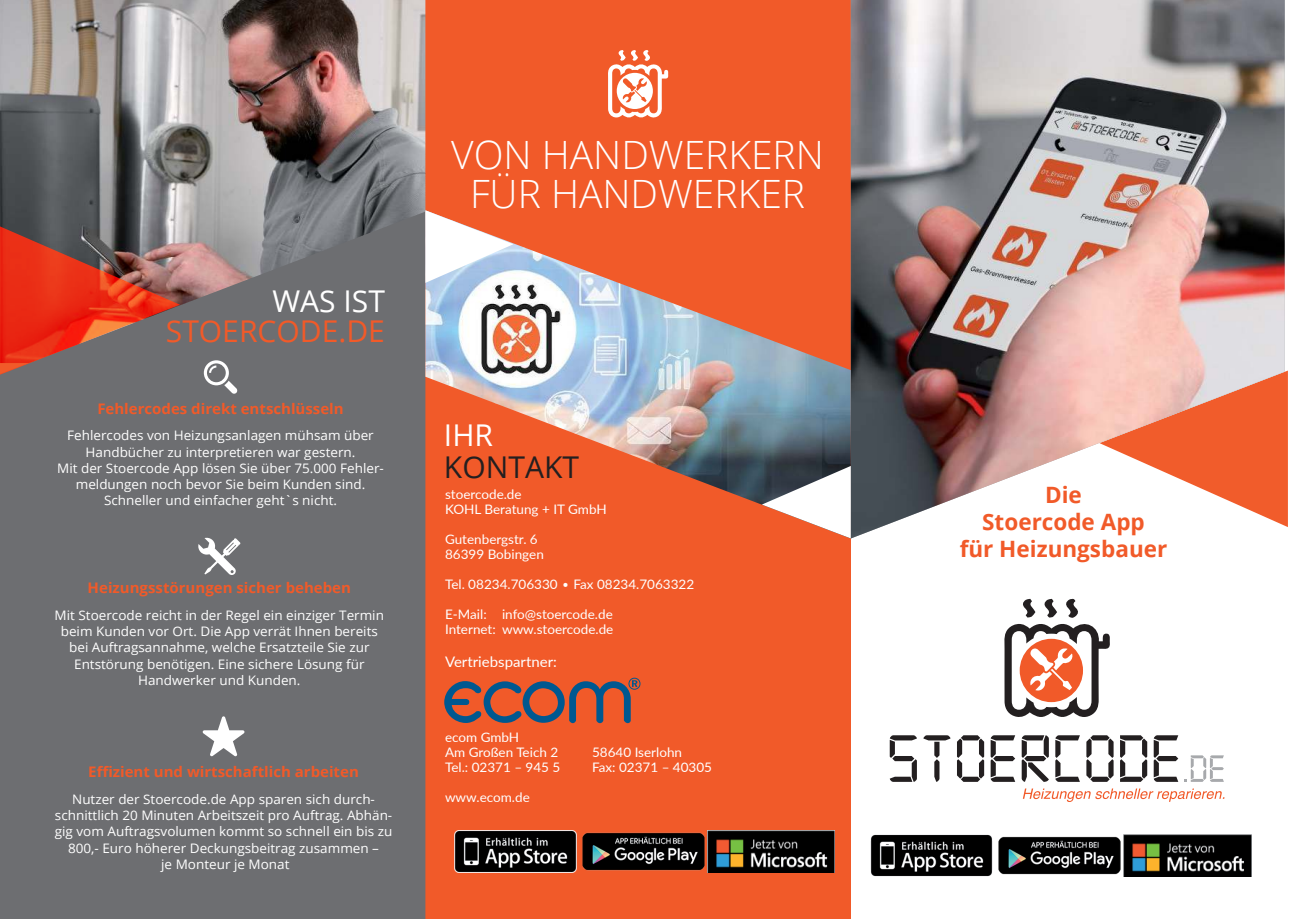
<style>
.page{position:relative;width:1289px;height:919px;background:#fff}
.page>*{position:absolute;margin:0;border:0;box-sizing:border-box;transform-origin:0 0}
.t1{font:300 39px/39px "Open Sans";color:#fff;text-align:center}
.t2{font:30px "Open Sans";color:#f15a29}
.t3{font:30px "Open Sans";color:#fff}
.t4{font:30px "Open Sans";color:#231f20}
.t5{font:700 22.5px/27px "Open Sans";color:#f15a29;text-align:center}
.t6{font:700 14.55px "Open Sans";color:#f15a29}
.t7{font:14.55px "Lato";color:#fff}
.t8{font:13.05px/16.2px "Open Sans";color:#fff;text-align:center}
.t9{font:13.05px/15px "Lato";color:#fff}
.s1{font-family:"Candara"}
</style>
<div class="page">
<div style="left:425px;top:0;width:425px;height:918px;background:#f15a29"></div>
<img style="left:850px;top:0;width:434px;height:538px">
<div style="left:0;top:363px;width:425px;height:555px;background:#6d6e71"></div>
<img style="left:0;top:0;width:425px;height:363px">
<img style="left:425px;top:243px;width:425px;height:295px">
<svg style="left:0;top:223px;width:180px;height:155px"></svg>
<svg style="left:761px;top:466px;width:89px;height:72px"></svg>
<svg style="left:425px;top:210px;width:88px;height:73px"></svg>
<svg style="left:889px;top:735px;width:27px;height:46px"></svg>
<svg style="left:923px;top:735px;width:27px;height:46px"></svg>
<svg style="left:957px;top:735px;width:27px;height:46px"></svg>
<svg style="left:990px;top:735px;width:25px;height:46px"></svg>
<svg style="left:1021px;top:735px;width:27px;height:46px"></svg>
<svg style="left:1055px;top:735px;width:24px;height:46px"></svg>
<svg style="left:1086px;top:735px;width:27px;height:46px"></svg>
<svg style="left:1120px;top:735px;width:27px;height:46px"></svg>
<svg style="left:1153px;top:735px;width:25px;height:46px"></svg>
<svg style="left:1184px;top:755px;width:39px;height:26px"></svg>
<svg style="left:1022px;top:788px;width:202px;height:14px"></svg>
<svg style="left:1004px;top:598px;width:105px;height:119px"></svg>
<svg style="left:608px;top:50px;width:60px;height:68px"></svg>
<svg style="left:204px;top:360px;width:33px;height:34px"></svg>
<svg style="left:198px;top:537px;width:42px;height:38px"></svg>
<svg style="left:202px;top:716px;width:42px;height:40px"></svg>
<img style="left:870px;top:834px;width:380px;height:42px">
<svg style="left:444px;top:677px;width:196px;height:46px"></svg>
<img style="left:454px;top:830px;width:381px;height:42px">
<h2 class="t3" style="left:272px;top:289px;width:114px">WAS IST</h2>
<h2 class="t2" style="left:166px;top:319px;width:221px">STOERCODE.DE</h2>
<p class="t6" style="left:97px;top:402px;width:248px">Fehlercodes direkt entschlüsseln</p>
<p class="t8" style="left:57px;top:429px;width:328px">Fehlercodes von Heizungsanlagen mühsam über Handbücher zu interpretieren war gestern.<br>Mit der Stoercode App lösen Sie über 75.000 Fehler&shy;meldungen noch bevor Sie beim Kunden sind.<br>Schneller und einfacher geht`s nicht.</p>
<p class="t6" style="left:88px;top:582px;width:265px">Heizungsstörungen sicher beheben</p>
<p class="t8" style="left:55px;top:608px;width:331px">Mit Stoercode reicht in der Regel ein einziger Termin beim Kunden vor Ort. Die App verrät Ihnen bereits bei Auftragsannahme, welche Ersatzteile Sie zur Entstörung benötigen. Eine sichere Lösung für Handwerker und Kunden.</p>
<p class="t6" style="left:88px;top:761px;width:272px">Effizient und wirtschaftlich arbeiten</p>
<p class="t8" style="left:55px;top:792px;width:339px">Nutzer der Stoercode.de App sparen sich durch&shy;schnittlich 20 Minuten Arbeitszeit pro Auftrag. Abhän&shy;gig vom Auftragsvolumen kommt so schnell ein bis zu 800,- Euro höherer Deckungsbeitrag zusammen –<br>je Monteur je Monat</p>
<h1 class="t1" style="left:451px;top:139px;width:374px">VON HANDWERKERN<br>FÜR HANDWERKER</h1>
<h2 class="t3" style="left:444px;top:423px;width:51px">IHR</h2>
<h2 class="t4" style="left:444px;top:455px;width:136px">KONTAKT</h2>
<p class="t9" style="left:445px;top:487px;width:163px">stoercode.de<br>KOHL Beratung + IT GmbH</p>
<p class="t9" style="left:445px;top:532px;width:100px">Gutenbergstr. 6<br>86399 Bobingen</p>
<p class="t9" style="left:445px;top:577px;width:251px">Tel. 08234.706330 <span class="s1">•</span> Fax 08234.7063322</p>
<p class="t9" style="left:445px;top:607px;width:170px">E-Mail: info@stoercode.de<br>Internet: www.stoercode.de</p>
<p class="t7" style="left:445px;top:656px;width:113px">Vertriebspartner:</p>
<p class="t9" style="left:445px;top:730px;width:115px">ecom GmbH<br>Am Großen Teich 2</p>
<p class="t9" style="left:592px;top:745px;width:91px">58640 Iserlohn</p>
<p class="t9" style="left:445px;top:760px;width:117px">Tel.: 02371 – 945 5</p>
<p class="t9" style="left:592px;top:760px;width:121px">Fax: 02371 – 40305</p>
<p class="t9" style="left:445px;top:790px;width:86px">www.ecom.de</p>
<h3 class="t5" style="left:959px;top:484px;width:209px">Die<br>Stoercode App<br>für Heizungsbauer</h3>
</div>
